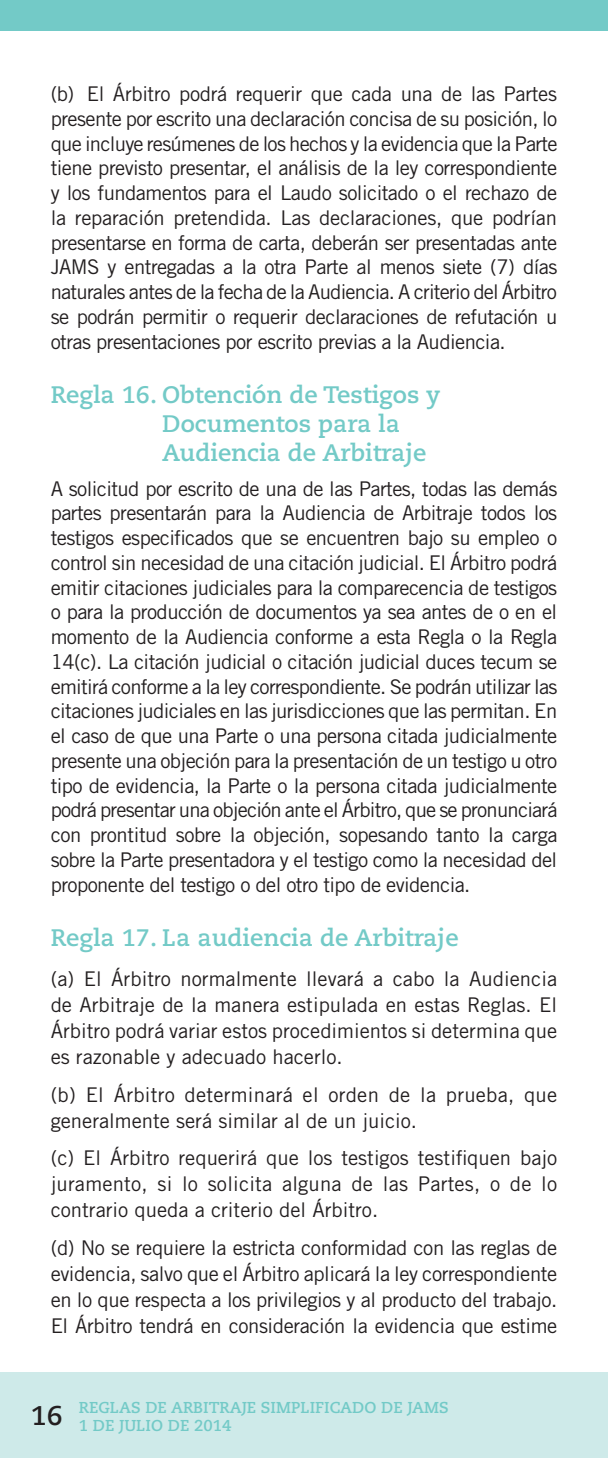
<style>
.page{position:relative;width:608px;height:1458px;background:#fff}
.page>*{position:absolute;margin:0;border:0;box-sizing:border-box;transform-origin:0 0}
.JAMS_Numbered_Heads{font:700 23.85px "Caecilia";color:#73cac7}
.JAMS_Rules_body_copy{font:20.25px/24.8px "Trade Gothic";letter-spacing:-.02em;color:#231f20;text-align:justify}
.JAMS_Rules_body_copy-2{font:20.25px/26.1px "Trade Gothic";letter-spacing:.01em;color:#231f20}
.t1{font:700 15.75px/18px "Caecilia";color:#73cac7}
</style>
<div class="page">
<div style="left:0;top:1373px;width:608px;height:85px;background:#ceeae9"></div>
<div style="left:0;top:0;width:608px;height:30px;background:#73cac7"></div>
<p class="JAMS_Rules_body_copy" style="left:51px;top:81px;width:508px">(b) El Árbitro podrá requerir que cada una de las Partes presente por escrito una declaración concisa de su posición, lo que incluye resúmenes de los hechos y la evidencia que la Parte tiene previsto presentar, el análisis de la ley correspondiente y los fundamentos para el Laudo solicitado o el rechazo de la reparación pretendida. Las declaraciones, que podrían presentarse en forma de carta, deberán ser presentadas ante JAMS y entregadas a la otra Parte al menos siete (7) días naturales antes de la fecha de la Audiencia. A criterio del Árbitro se podrán permitir o requerir declaraciones de refutación u otras presentaciones por escrito previas a la Audiencia.</p>
<p class="JAMS_Numbered_Heads" style="left:51px;top:381px;width:391px">Regla 16. Obtención de Testigos y</p>
<p class="JAMS_Numbered_Heads" style="left:162px;top:410px;width:239px">Documentos para la</p>
<p class="JAMS_Numbered_Heads" style="left:162px;top:438px;width:266px">Audiencia de Arbitraje</p>
<p class="JAMS_Rules_body_copy" style="left:51px;top:476px;width:508px">A solicitud por escrito de una de las Partes, todas las demás partes presentarán para la Audiencia de Arbitraje todos los testigos especificados que se encuentren bajo su empleo o control sin necesidad de una citación judicial. El Árbitro podrá emitir citaciones judiciales para la comparecencia de testigos o para la producción de documentos ya sea antes de o en el momento de la Audiencia conforme a esta Regla o la Regla 14(c). La citación judicial o citación judicial duces tecum se emitirá conforme a la ley correspondiente. Se podrán utilizar las citaciones judiciales en las jurisdicciones que las permitan. En el caso de que una Parte o una persona citada judicialmente presente una objeción para la presentación de un testigo u otro tipo de evidencia, la Parte o la persona citada judicialmente podrá presentar una objeción ante el Árbitro, que se pronunciará con prontitud sobre la objeción, sopesando tanto la carga sobre la Parte presentadora y el testigo como la necesidad del proponente del testigo o del otro tipo de evidencia.</p>
<p class="JAMS_Numbered_Heads" style="left:51px;top:924px;width:409px">Regla 17. La audiencia de Arbitraje</p>
<p class="JAMS_Rules_body_copy" style="left:51px;top:965px;width:508px;line-height:26.1px">(a) El Árbitro normalmente llevará a cabo la Audiencia de Arbitraje de la manera estipulada en estas Reglas. El Árbitro podrá variar estos procedimientos si determina que es razonable y adecuado hacerlo.</p>
<p class="JAMS_Rules_body_copy-2" style="left:51px;top:1081px;width:508px">(b) El Árbitro determinará el orden de la prueba, que generalmente será similar al de un juicio.</p>
<p class="JAMS_Rules_body_copy" style="left:51px;top:1144px;width:508px;line-height:26.1px">(c) El Árbitro requerirá que los testigos testifiquen bajo juramento, si lo solicita alguna de las Partes, o de lo contrario queda a criterio del Árbitro.</p>
<p class="JAMS_Rules_body_copy" style="left:51px;top:1234px;width:508px;line-height:26.1px;text-align:left">(d) No se requiere la estricta conformidad con las reglas de evidencia, salvo que el Árbitro aplicará la ley correspondiente en lo que respecta a los privilegios y al producto del trabajo.<br>El Árbitro tendrá en consideración la evidencia que estime</p>
<p class="t1" style="left:31px;top:1399px;width:419px;text-indent:48px">REGLAS DE ARBITRAJE SIMPLIFICADO DE JAMS<br><sup>16</sup> 1 DE JULIO DE 2014</p>
</div>
